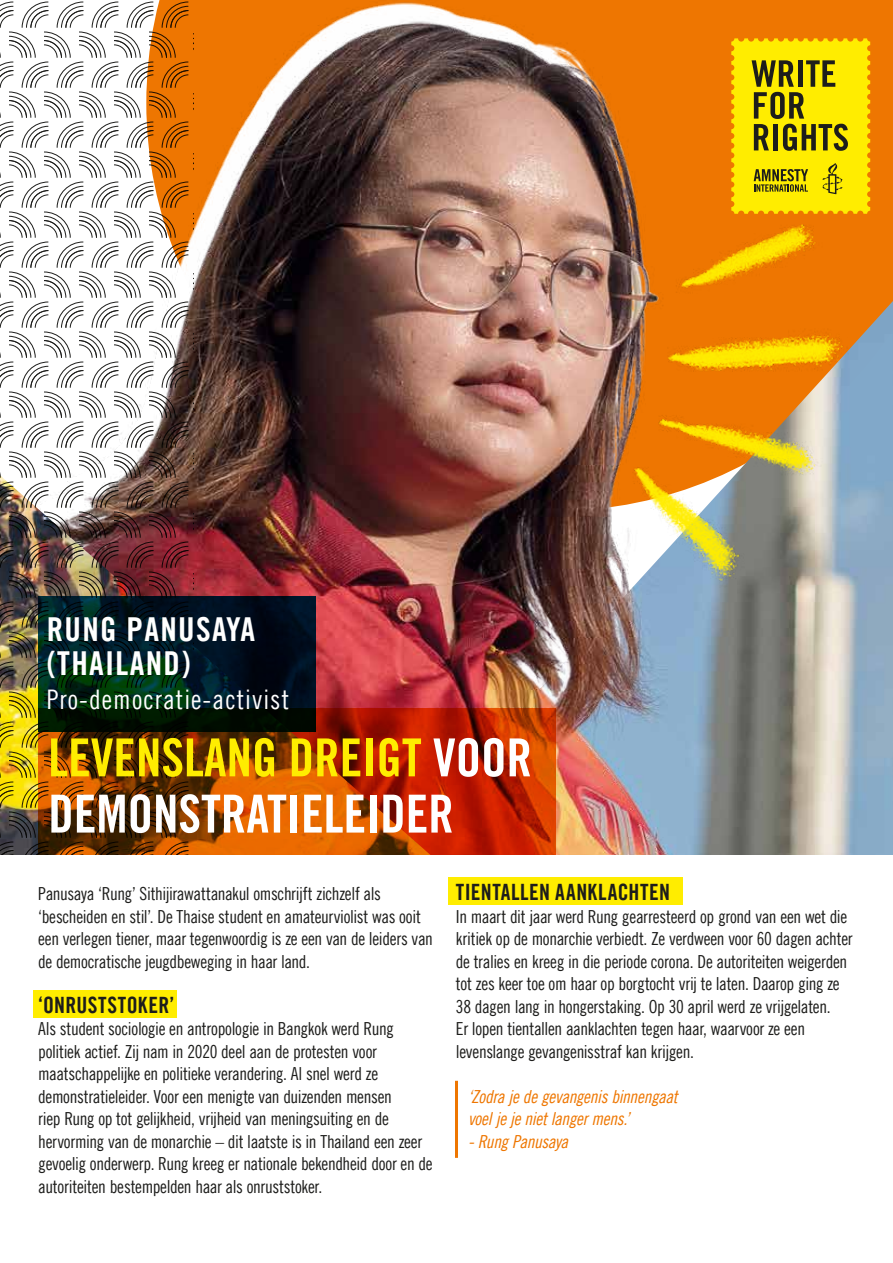
<style>
.page{position:relative;width:893px;height:1263px;background:#fff}
.page>*{position:absolute;margin:0;border:0;box-sizing:border-box;transform-origin:0 0}
.t1{font:52.5px/56.2px "Amnesty Trade Gothic Bd Cn 20";color:#fff}
.t2{font:33px/33.8px "Amnesty Trade Gothic Bd Cn 20";letter-spacing:.04em;color:#fff}
.t3{font:27px "Amnesty Trade Gothic Cn 18";letter-spacing:.04em;color:#fff}
.t4{font:22.5px "Amnesty Trade Gothic Bd Cn 20";letter-spacing:.02em;color:#1d1d1b}
.t5{font:18px/22.5px "Amnesty Trade Gothic Cn 18";letter-spacing:-.02em;color:#1d1d1b}
.t6{font:18px/22.5px "Amnesty Trade Gothic Cn 18 Obl";letter-spacing:-.025em;color:#ee7601}
.s1{color:#ffed00}
</style>
<div class="page">
<img style="left:790px;top:762px;width:103px;height:93px">
<img style="left:790px;top:71px;width:103px;height:691px">
<img style="left:193px;top:0;width:597px;height:855px">
<img style="left:193px;top:475px;width:559px;height:380px">
<img style="left:0;top:0;width:193px;height:855px">
<div style="left:185px;top:24px;width:8px;height:30px;background:#ee7601"></div>
<div style="left:185px;top:84px;width:8px;height:30px;background:#ee7601"></div>
<div style="left:185px;top:144px;width:8px;height:29px;background:#ee7601"></div>
<div style="left:185px;top:203px;width:8px;height:30px;background:#ee7601"></div>
<div style="left:185px;top:263px;width:8px;height:30px;background:#fff"></div>
<svg style="left:185px;top:323px;width:8px;height:29px"></svg>
<svg style="left:185px;top:382px;width:8px;height:30px"></svg>
<svg style="left:185px;top:442px;width:8px;height:30px"></svg>
<svg style="left:185px;top:502px;width:8px;height:29px"></svg>
<svg style="left:185px;top:561px;width:8px;height:30px"></svg>
<svg style="left:38px;top:596px;width:278px;height:113px;background:#001b1e"></svg>
<svg style="left:38px;top:709px;width:518px;height:146px;background:#953100"></svg>
<div style="left:33px;top:990px;width:144px;height:28px;background:#ffed00"></div>
<div style="left:448px;top:878px;width:234px;height:27px;background:#ffed00"></div>
<hr style="left:455px;top:1081px;width:3px;height:77px;background:#ee7601">
<svg style="left:731px;top:38px;width:139px;height:176px;background:#dac704"></svg>
<h2 class="t2" style="left:47px;top:612px;width:210px">RUNG PANUSAYA (THAILAND)</h2>
<h3 class="t3" style="left:47px;top:683px;width:244px">Pro-democratie-activist</h3>
<h1 class="t1" style="left:48px;top:729px;width:485px"><span class="s1">LEVENSLANG DREIGT</span> VOOR<br>DEMONSTRATIELEIDER</h1>
<p class="t5" style="left:38px;top:882px;width:396px">Panusaya ‘Rung’ Sithijirawattanakul omschrijft zichzelf als ‘bescheiden en stil’. De Thaise student en amateurviolist was ooit een verlegen tiener, maar tegenwoordig is ze een van de leiders van de democratische jeugdbeweging in haar land.</p>
<p class="t4" style="left:38px;top:991px;width:138px">‘ONRUSTSTOKER’</p>
<p class="t5" style="left:38px;top:1017px;width:396px">Als student sociologie en antropologie in Bangkok werd Rung politiek actief. Zij nam in 2020 deel aan de protesten voor maatschappelijke en politieke verandering. Al snel werd ze demonstratieleider. Voor een menigte van duizenden mensen<br>riep Rung op tot gelijkheid, vrijheid van meningsuiting en de hervorming van de monarchie – dit laatste is in Thailand een zeer gevoelig onderwerp. Rung kreeg er nationale bekendheid door en de autoriteiten bestempelden haar als onruststoker.</p>
<p class="t4" style="left:456px;top:878px;width:216px">TIENTALLEN AANKLACHTEN</p>
<p class="t5" style="left:456px;top:905px;width:398px">In maart dit jaar werd Rung gearresteerd op grond van een wet die kritiek op de monarchie verbiedt. Ze verdween voor 60 dagen achter de tralies en kreeg in die periode corona. De autoriteiten weigerden tot zes keer toe om haar op borgtocht vrij te laten. Daarop ging ze 38 dagen lang in hongerstaking. Op 30 april werd ze vrijgelaten.<br>Er lopen tientallen aanklachten tegen haar, waarvoor ze een levenslange gevangenisstraf kan krijgen.</p>
<p class="t6" style="left:468px;top:1085px;width:211px">‘Zodra je de gevangenis binnengaat voel je je niet langer mens.’</p>
<p class="t6" style="left:468px;top:1130px;width:102px">- Rung Panusaya</p>
</div>
